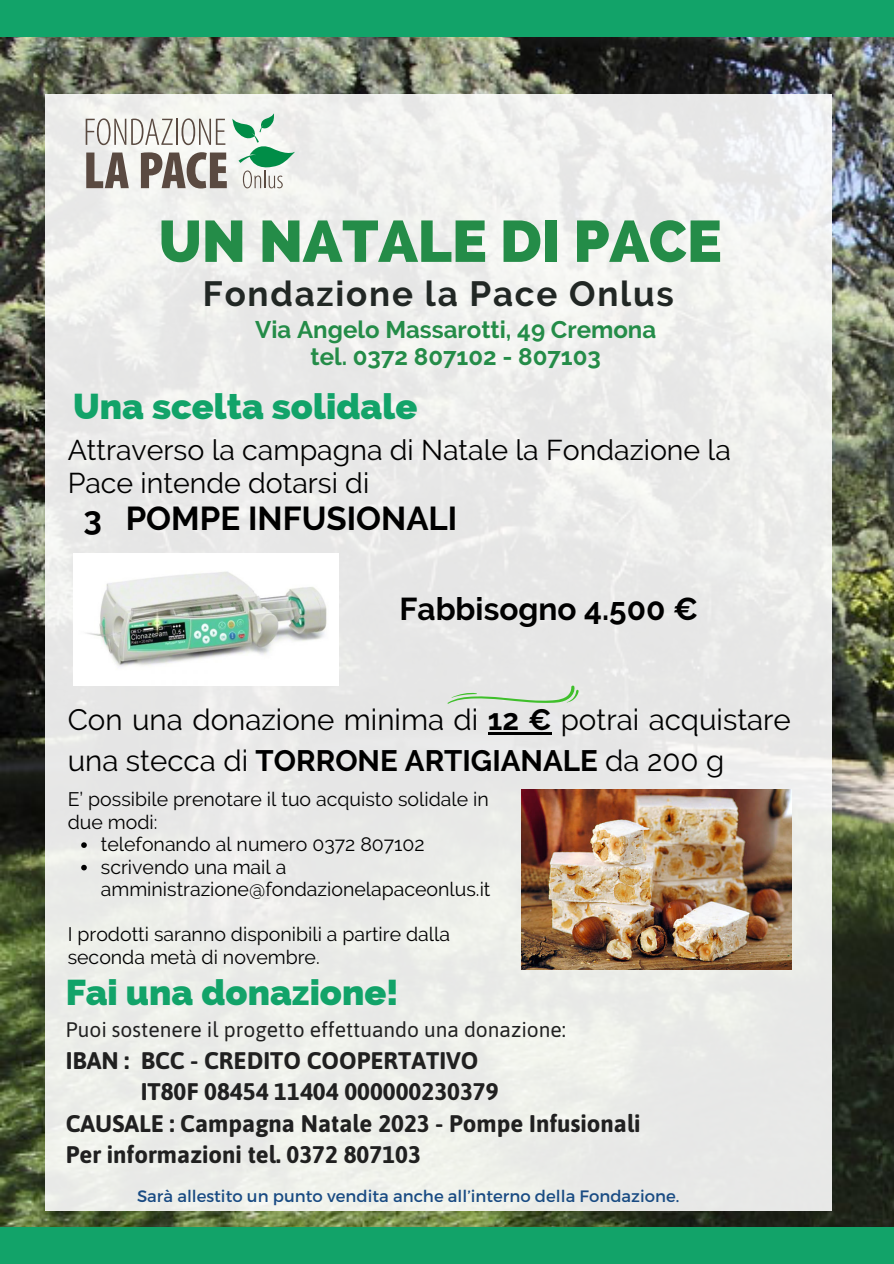
<style>
.page{position:relative;width:894px;height:1264px;background:#fff}
.page>*{position:absolute;margin:0;border:0;box-sizing:border-box;transform-origin:0 0}
.t1{font:800 58.35px "Raleway";color:#248c48}
.t2{font:800 36px "Raleway";color:#12a369}
.t3{font:700 34.95px "Raleway";letter-spacing:.05em;color:#212724}
.t4{font:700 33px "Raleway";color:#000}
.t5{font:700 31.5px "Raleway";color:#000}
.t6{font:29.4px/40.5px "Raleway";color:#000}
.t7{font:28.5px/32.7px "Raleway";color:#000}
.t8{font:700 24px "Asap";color:#202020}
.t9{font:700 24px "Raleway";color:#248c48}
.t10{font:21px "Asap";color:#202020}
.t11{font:19.5px/22.5px "Raleway";color:#000}
.t12{font:16.5px "Montserrat";color:#194b83}
.s1{font-weight:700}
</style>
<div class="page">
<img style="left:0;top:37px;width:893px;height:1189px">
<div style="left:0;top:0;width:893px;height:37px;background:#12a369"></div>
<div style="left:45px;top:94px;width:786px;height:1116px;background:#eaebe9"></div>
<div style="left:0;top:1226px;width:893px;height:37px;background:#12a369"></div>
<svg style="left:447px;top:685px;width:132px;height:19px"></svg>
<hr style="left:488px;top:732px;width:63px;height:2px;background:#000">
<svg style="left:86px;top:113px;width:209px;height:75px"></svg>
<img style="left:73px;top:553px;width:266px;height:132px">
<img style="left:522px;top:789px;width:268px;height:180px">
<svg style="left:81px;top:842px;width:6px;height:6px"></svg>
<svg style="left:81px;top:864px;width:6px;height:6px"></svg>
<p class="t1" style="left:158px;top:207px;width:564px">UN NATALE DI PACE</p>
<p class="t3" style="left:203px;top:273px;width:472px">Fondazione la Pace Onlus</p>
<p class="t9" style="left:255px;top:315px;width:402px">Via Angelo Massarotti, 49 Cremona</p>
<p class="t9" style="left:310px;top:342px;width:292px">tel. 0372 807102 - 807103</p>
<p class="t2" style="left:73px;top:385px;width:345px">Una scelta solidale</p>
<p class="t7" style="left:68px;top:434px;width:664px">Attraverso la campagna di Natale la Fondazione la<br>Pace intende dotarsi di</p>
<p class="t4" style="left:83px;top:499px;width:375px">3 POMPE INFUSIONALI</p>
<p class="t5" style="left:399px;top:591px;width:300px">Fabbisogno 4.500 €</p>
<p class="t6" style="left:68px;top:699px;width:724px">Con una donazione minima di <span class="s1">12 €</span> potrai acquistare una stecca di <span class="s1">TORRONE ARTIGIANALE</span> da 200 g</p>
<p class="t11" style="left:68px;top:788px;width:422px">E’ possibile prenotare il tuo acquisto solidale in due modi:</p>
<p class="t11" style="left:101px;top:833px;width:325px">telefonando al numero 0372 807102</p>
<p class="t11" style="left:101px;top:855px;width:391px">scrivendo una mail a amministrazione@fondazionelapaceonlus.it</p>
<p class="t11" style="left:68px;top:923px;width:384px">I prodotti saranno disponibili a partire dalla seconda metà di novembre.</p>
<p class="t2" style="left:66px;top:971px;width:334px">Fai una donazione!</p>
<p class="t10" style="left:66px;top:1017px;width:502px">Puoi sostenere il progetto effettuando una donazione:</p>
<p class="t8" style="left:66px;top:1046px;width:414px">IBAN : BCC - CREDITO COOPERTATIVO</p>
<p class="t8" style="left:141px;top:1077px;width:359px">IT80F 08454 11404 000000230379</p>
<p class="t8" style="left:66px;top:1109px;width:576px">CAUSALE : Campagna Natale 2023 - Pompe Infusionali</p>
<p class="t8" style="left:66px;top:1140px;width:356px">Per informazioni tel. 0372 807103</p>
<p class="t12" style="left:137px;top:1185px;width:543px">Sarà allestito un punto vendita anche all’interno della Fondazione.</p>
</div>
